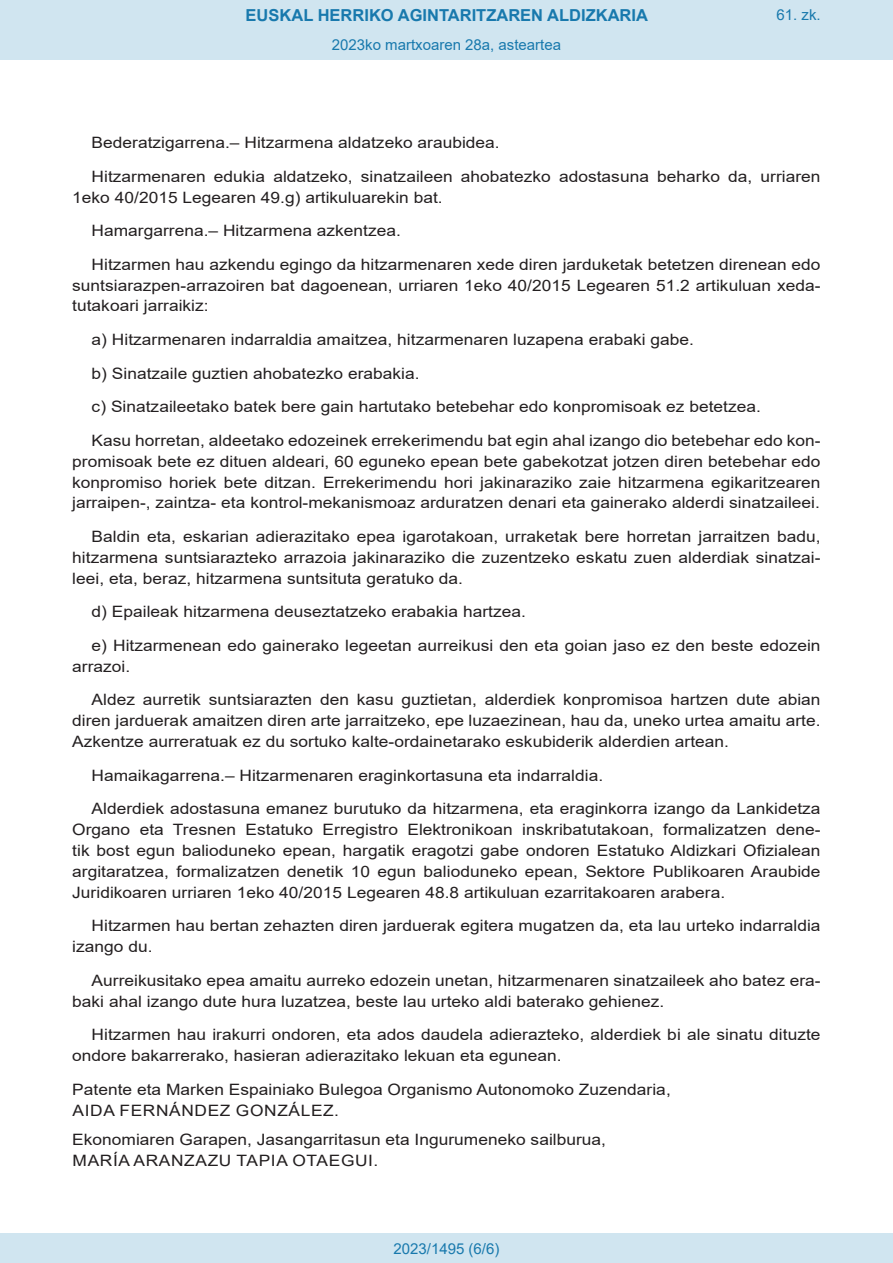
<style>
.page{position:relative;width:893px;height:1263px;background:#fff}
.page>*{position:absolute;margin:0;border:0;box-sizing:border-box;transform-origin:0 0}
.t1{font:700 16.5px "Arial";color:#1879ad}
.BOPVDetalle{font:15.6px/20.9px "Arial";color:#231f20;scale:1.11 1}
.BOPVFirmaPuesto{font:15.6px "Arial";color:#231f20;scale:1.11 1}
.BOPVFirmaNombre{font:15.6px "Arial";letter-spacing:.035em;color:#231f20;scale:1.11 1}
.Paginacion_Centro{font:15px "Arial";color:#1879ad}
</style>
<div class="page">
<div style="left:0;top:0;width:893px;height:60px;background:#d0e5f0"></div>
<div style="left:0;top:1233px;width:893px;height:30px;background:#d0e5f0"></div>
<p class="t1" style="left:246px;top:3px;width:404px">EUSKAL HERRIKO AGINTARITZAREN ALDIZKARIA</p>
<p class="Paginacion_Centro" style="left:332px;top:35px;width:231px">2023ko martxoaren 28a, asteartea</p>
<p class="Paginacion_Centro" style="left:776px;top:5px;width:46px">61. zk.</p>
<p class="BOPVDetalle" style="left:92px;top:132px;width:369px">Bederatzigarrena.– Hitzarmena aldatzeko araubidea.</p>
<p class="BOPVDetalle" style="left:72px;top:166px;width:676px;text-indent:19px">Hitzarmenaren edukia aldatzeko, sinatzaileen ahobatezko adostasuna beharko da, urriaren<br>1eko 40/2015 Legearen 49.g) artikuluarekin bat.</p>
<p class="BOPVDetalle" style="left:92px;top:220px;width:280px">Hamargarrena.– Hitzarmena azkentzea.</p>
<p class="BOPVDetalle" style="left:72px;top:254px;width:676px;text-align:justify;text-indent:19px">Hitzarmen hau azkendu egingo da hitzarmenaren xede diren jarduketak betetzen direnean edo suntsiarazpen-arrazoiren bat dagoenean, urriaren 1eko 40/2015 Legearen 51.2 artikuluan xeda&shy;tutakoari jarraikiz:</p>
<p class="BOPVDetalle" style="left:92px;top:329px;width:544px">a) Hitzarmenaren indarraldia amaitzea, hitzarmenaren luzapena erabaki gabe.</p>
<p class="BOPVDetalle" style="left:92px;top:363px;width:297px">b) Sinatzaile guztien ahobatezko erabakia.</p>
<p class="BOPVDetalle" style="left:92px;top:396px;width:604px">c) Sinatzaileetako batek bere gain hartutako betebehar edo konpromisoak ez betetzea.</p>
<p class="BOPVDetalle" style="left:72px;top:430px;width:676px;text-align:justify;text-indent:19px">Kasu horretan, aldeetako edozeinek errekerimendu bat egin ahal izango dio betebehar edo kon&shy;promisoak bete ez dituen aldeari, 60 eguneko epean bete gabekotzat jotzen diren betebehar edo konpromiso horiek bete ditzan. Errekerimendu hori jakinaraziko zaie hitzarmena egikaritzearen jarraipen-, zaintza- eta kontrol-mekanismoaz arduratzen denari eta gainerako alderdi sinatzaileei.</p>
<p class="BOPVDetalle" style="left:72px;top:526px;width:676px;text-align:justify;text-indent:19px">Baldin eta, eskarian adierazitako epea igarotakoan, urraketak bere horretan jarraitzen badu, hitzarmena suntsiarazteko arrazoia jakinaraziko die zuzentzeko eskatu zuen alderdiak sinatzai&shy;leei, eta, beraz, hitzarmena suntsituta geratuko da.</p>
<p class="BOPVDetalle" style="left:92px;top:601px;width:393px">d) Epaileak hitzarmena deuseztatzeko erabakia hartzea.</p>
<p class="BOPVDetalle" style="left:72px;top:635px;width:676px;text-indent:19px">e) Hitzarmenean edo gainerako legeetan aurreikusi den eta goian jaso ez den beste edozein arrazoi.</p>
<p class="BOPVDetalle" style="left:72px;top:689px;width:676px;text-align:justify;text-indent:19px">Aldez aurretik suntsiarazten den kasu guztietan, alderdiek konpromisoa hartzen dute abian diren jarduerak amaitzen diren arte jarraitzeko, epe luzaezinean, hau da, uneko urtea amaitu arte.<br>Azkentze aurreratuak ez du sortuko kalte-ordainetarako eskubiderik alderdien artean.</p>
<p class="BOPVDetalle" style="left:92px;top:765px;width:462px">Hamaikagarrena.– Hitzarmenaren eraginkortasuna eta indarraldia.</p>
<p class="BOPVDetalle" style="left:72px;top:798px;width:676px;text-align:justify;text-indent:19px">Alderdiek adostasuna emanez burutuko da hitzarmena, eta eraginkorra izango da Lankidetza Organo eta Tresnen Estatuko Erregistro Elektronikoan inskribatutakoan, formalizatzen dene&shy;tik bost egun balioduneko epean, hargatik eragotzi gabe ondoren Estatuko Aldizkari Ofizialean argitaratzea, formalizatzen denetik 10 egun balioduneko epean, Sektore Publikoaren Araubide Juridikoaren urriaren 1eko 40/2015 Legearen 48.8 artikuluan ezarritakoaren arabera.</p>
<p class="BOPVDetalle" style="left:72px;top:915px;width:676px;text-indent:19px">Hitzarmen hau bertan zehazten diren jarduerak egitera mugatzen da, eta lau urteko indarraldia izango du.</p>
<p class="BOPVDetalle" style="left:72px;top:970px;width:676px;text-indent:19px">Aurreikusitako epea amaitu aurreko edozein unetan, hitzarmenaren sinatzaileek aho batez era&shy;baki ahal izango dute hura luzatzea, beste lau urteko aldi baterako gehienez.</p>
<p class="BOPVDetalle" style="left:72px;top:1024px;width:676px;text-indent:19px">Hitzarmen hau irakurri ondoren, eta ados daudela adierazteko, alderdiek bi ale sinatu dituzte ondore bakarrerako, hasieran adierazitako lekuan eta egunean.</p>
<p class="BOPVFirmaPuesto" style="left:72px;top:1078px;width:541px">Patente eta Marken Espainiako Bulegoa Organismo Autonomoko Zuzendaria,</p>
<p class="BOPVFirmaNombre" style="left:73px;top:1099px;width:242px">AIDA FERNÁNDEZ GONZÁLEZ.</p>
<p class="BOPVFirmaPuesto" style="left:72px;top:1129px;width:482px">Ekonomiaren Garapen, Jasangarritasun eta Ingurumeneko sailburua,</p>
<p class="BOPVFirmaNombre" style="left:73px;top:1150px;width:277px">MARÍA ARANZAZU TAPIA OTAEGUI.</p>
<p class="Paginacion_Centro" style="left:393px;top:1238px;width:107px">2023/1495 (6/6)</p>
</div>
